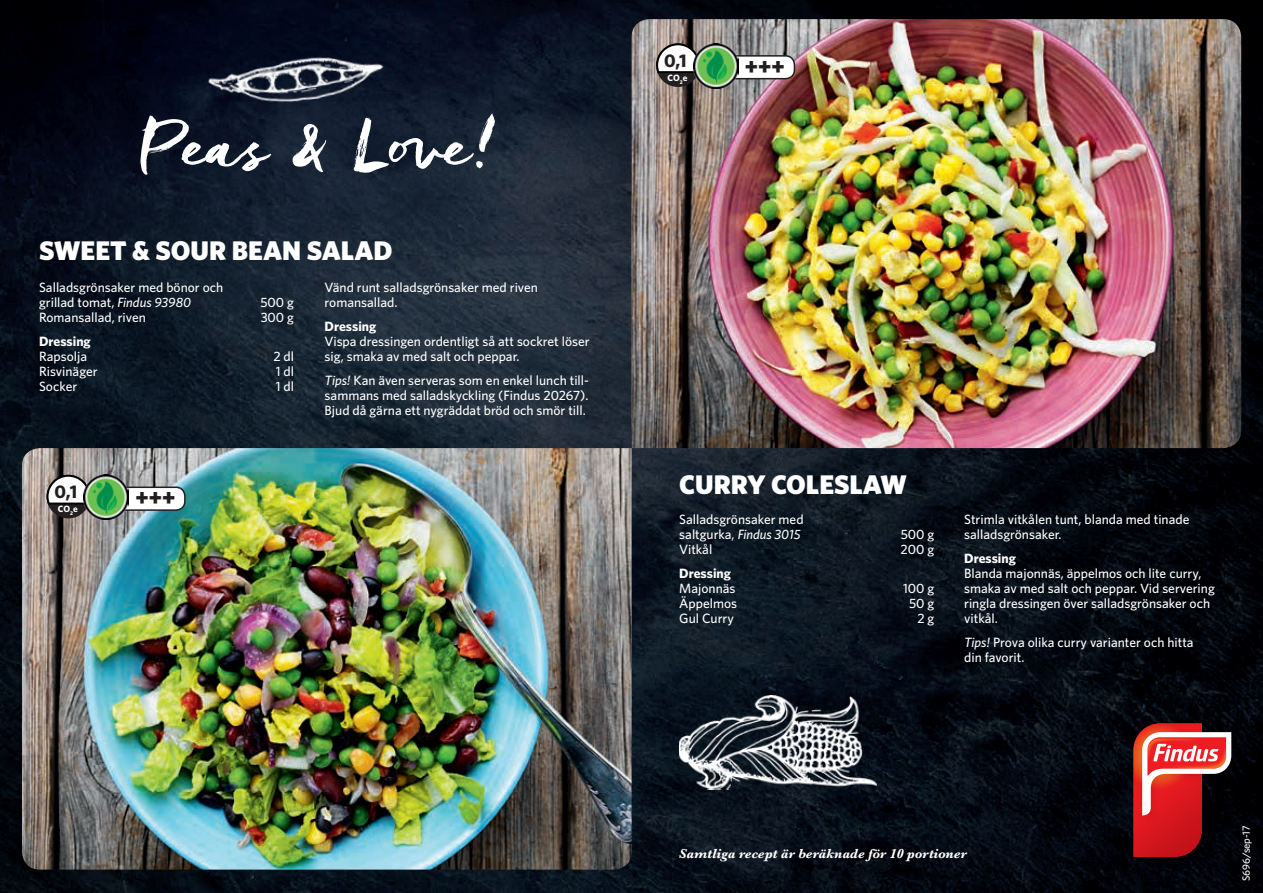
<style>
.page{position:relative;width:1263px;height:893px;background:#fff}
.page>*{position:absolute;margin:0;border:0;box-sizing:border-box;transform-origin:0 0}
.t1{font:72px "Freeland";color:#fff}
.t2{font:900 27px "Whitney";color:#fff}
.t3{font:900 24.45px "Whitney";color:#231f20}
.t4{font:700 18.3px "Whitney";color:#231f20}
.t5{font:500 13.5px/15px "Whitney";color:#fff}
.t6{font:italic 700 13.5px "Baskerville";color:#fff}
.t7{font:700 13.5px "Whitney";color:#fff}
.t8{font:500 10.5px "Whitney";color:#fff}
.t9{font:700 9.15px "Whitney";color:#fff}
.s1{font-style:italic}
</style>
<div class="page">
<img style="left:0;top:0;width:1263px;height:893px">
<img style="left:632px;top:19px;width:609px;height:429px">
<img style="left:22px;top:448px;width:610px;height:422px">
<img style="left:1124px;top:711px;width:93px;height:167px">
<img style="left:1133px;top:723px;width:69px;height:134px">
<img style="left:1135px;top:725px;width:107px;height:102px">
<svg style="left:1142px;top:732px;width:89px;height:84px"></svg>
<div style="left:114px;top:487px;width:71px;height:23px;background:#fff;border-radius:9px"></div>
<div style="left:113px;top:486px;width:73px;height:25px;border:2px solid #231f20;border-radius:9px"></div>
<div style="left:47px;top:475px;width:43px;height:43px;background:#231f20;border-radius:50%"></div>
<svg style="left:46px;top:474px;width:45px;height:32px"></svg>
<img style="left:84px;top:475px;width:45px;height:45px">
<div style="left:723px;top:56px;width:71px;height:23px;background:#fff;border-radius:9px"></div>
<div style="left:723px;top:55px;width:72px;height:24px;border:2px solid #231f20;border-radius:9px"></div>
<div style="left:656px;top:43px;width:44px;height:44px;background:#231f20;border-radius:50%"></div>
<svg style="left:655px;top:42px;width:46px;height:33px"></svg>
<img style="left:693px;top:43px;width:45px;height:45px">
<img style="left:199px;top:32px;width:199px;height:97px">
<img style="left:679px;top:695px;width:197px;height:95px">
<h1 class="t1" style="left:139px;top:98px;width:360px">Peas &amp; Love!</h1>
<h2 class="t2" style="left:39px;top:233px;width:355px">SWEET &amp; SOUR BEAN SALAD</h2>
<p class="t5" style="left:39px;top:280px;width:186px">Salladsgrönsaker med bönor och grillad tomat, <span class="s1">Findus 93980</span></p>
<p class="t5" style="left:325px;top:280px;width:215px">Vänd runt salladsgrönsaker med riven romansallad.</p>
<p class="t7" style="left:325px;top:318px;width:53px">Dressing</p>
<p class="t5" style="left:325px;top:334px;width:267px">Vispa dressingen ordentligt så att sockret löser sig, smaka av med salt och peppar.</p>
<p class="t5" style="left:325px;top:373px;width:266px;text-align:justify"><span class="s1">Tips!</span> Kan även serveras som en enkel lunch till&shy;sammans med salladskyckling (Findus 20267).<br>Bjud då gärna ett nygräddat bröd och smör till.</p>
<p class="t5" style="left:260px;top:295px;width:35px">500 g</p>
<p class="t5" style="left:39px;top:310px;width:108px">Romansallad, riven</p>
<p class="t5" style="left:261px;top:310px;width:35px">300 g</p>
<p class="t7" style="left:39px;top:333px;width:53px">Dressing</p>
<p class="t5" style="left:39px;top:349px;width:50px">Rapsolja</p>
<p class="t5" style="left:273px;top:349px;width:22px">2 dl</p>
<p class="t5" style="left:39px;top:364px;width:60px">Risvinäger</p>
<p class="t5" style="left:276px;top:364px;width:20px">1 dl</p>
<p class="t5" style="left:39px;top:379px;width:40px">Socker</p>
<p class="t5" style="left:276px;top:379px;width:20px">1 dl</p>
<h3 class="t4" style="left:55px;top:479px;width:24px">0,1</h3>
<p class="t9" style="left:58px;top:503px;width:22px">CO<sub>2</sub>e</p>
<h3 class="t3" style="left:135px;top:481px;width:42px">+++</h3>
<h3 class="t4" style="left:664px;top:48px;width:24px">0,1</h3>
<p class="t9" style="left:667px;top:72px;width:22px">CO<sub>2</sub>e</p>
<h3 class="t3" style="left:744px;top:50px;width:42px">+++</h3>
<h2 class="t2" style="left:679px;top:467px;width:229px">CURRY COLESLAW</h2>
<p class="t5" style="left:679px;top:511px;width:126px">Salladsgrönsaker med saltgurka, <span class="s1">Findus 3015</span></p>
<p class="t5" style="left:901px;top:526px;width:35px">500 g</p>
<p class="t5" style="left:679px;top:541px;width:34px">Vitkål</p>
<p class="t5" style="left:901px;top:541px;width:35px">200 g</p>
<p class="t7" style="left:679px;top:564px;width:53px">Dressing</p>
<p class="t5" style="left:679px;top:580px;width:58px">Majonnäs</p>
<p class="t5" style="left:903px;top:580px;width:33px">100 g</p>
<p class="t5" style="left:679px;top:595px;width:59px">Äppelmos</p>
<p class="t5" style="left:909px;top:595px;width:27px">50 g</p>
<p class="t5" style="left:679px;top:610px;width:56px">Gul Curry</p>
<p class="t5" style="left:917px;top:610px;width:18px">2 g</p>
<p class="t5" style="left:964px;top:511px;width:227px">Strimla vitkålen tunt, blanda med tinade salladsgrönsaker.</p>
<p class="t7" style="left:964px;top:549px;width:53px">Dressing</p>
<p class="t5" style="left:964px;top:565px;width:252px">Blanda majonnäs, äppelmos och lite curry, smaka av med salt och peppar. Vid servering ringla dressingen över salladsgrönsaker och vitkål.</p>
<p class="t5" style="left:964px;top:634px;width:231px"><span class="s1">Tips!</span> Prova olika curry varianter och hitta din favorit.</p>
<p class="t6" style="left:679px;top:844px;width:289px">Samtliga recept är beräknade för 10 portioner</p>
<p class="t8" style="left:1239px;top:881px;width:57px;rotate:-90deg">S696/sep-17</p>
</div>
